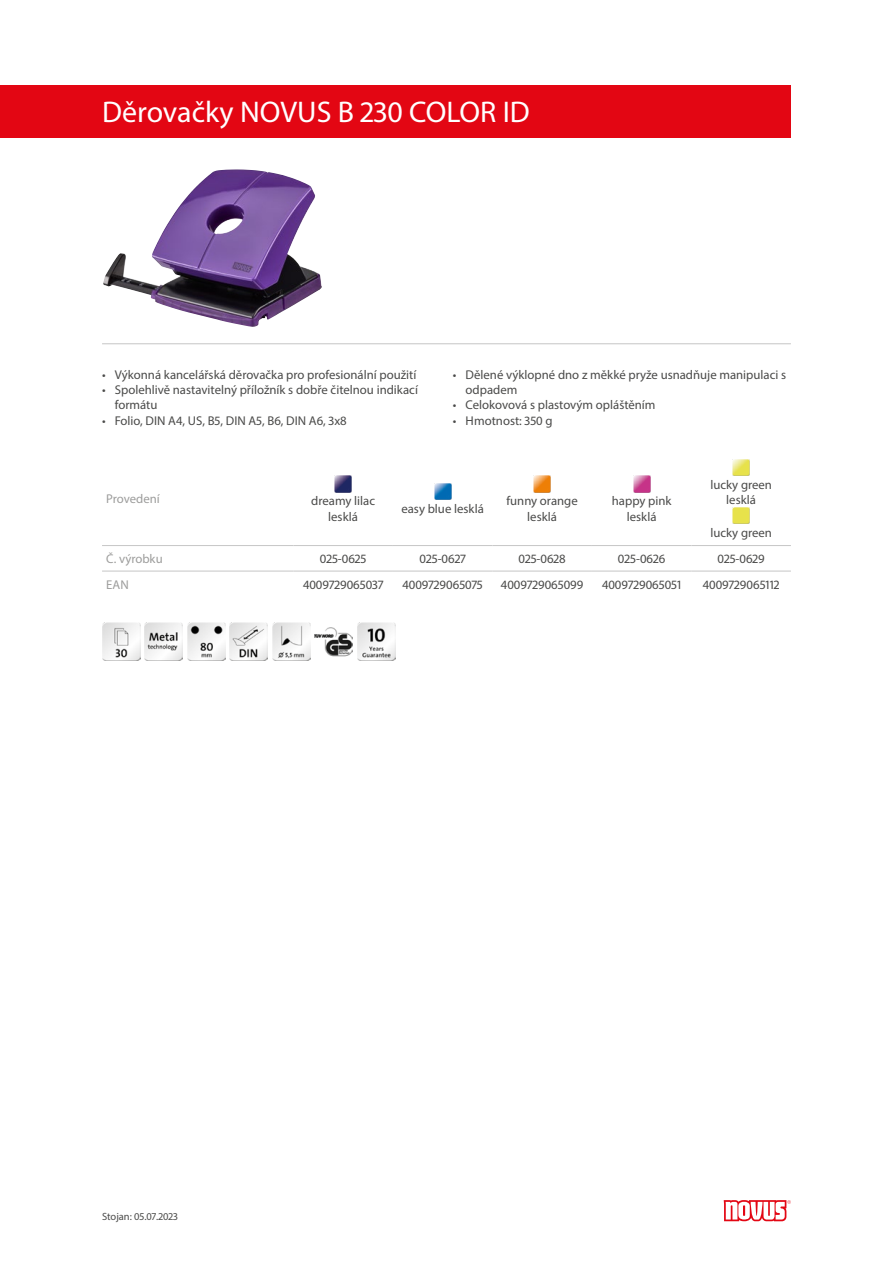
<style>
.page{position:relative;width:893px;height:1263px;background:#fff}
.page>*{position:absolute;margin:0;border:0;box-sizing:border-box;transform-origin:0 0}
.Produktname{font:30px "Myriad Pro";color:#fff}
.Farbildtext{font:12.75px/15.3px "Myriad Pro";color:#4a4a49;text-align:center}
.Produkttabelle_Zentr{font:12.75px "Myriad Pro";color:#4a4a49}
.Produkttabelle_Links{font:12.75px "Myriad Pro";color:#9d9d9c}
.t1{font:10.5px "Myriad Pro";color:#4a4a49}
</style>
<div class="page">
<img style="left:103px;top:169px;width:219px;height:158px">
<hr style="left:102px;top:343px;width:689px;height:1px;background:#c6c6c6">
<img style="left:102px;top:622px;width:38px;height:38px">
<img style="left:145px;top:622px;width:38px;height:38px">
<img style="left:187px;top:622px;width:38px;height:38px">
<img style="left:230px;top:622px;width:38px;height:38px">
<img style="left:272px;top:622px;width:38px;height:38px">
<img style="left:315px;top:627px;width:38px;height:30px">
<img style="left:357px;top:622px;width:38px;height:38px">
<svg style="left:724px;top:1200px;width:67px;height:21px"></svg>
<div style="left:0;top:85px;width:791px;height:53px;background:#e30613"></div>
<hr style="left:102px;top:545px;width:191px;height:1px;background:#c6c6c6">
<hr style="left:293px;top:545px;width:100px;height:1px;background:#c6c6c6">
<hr style="left:393px;top:545px;width:99px;height:1px;background:#c6c6c6">
<hr style="left:492px;top:545px;width:100px;height:1px;background:#c6c6c6">
<hr style="left:592px;top:545px;width:99px;height:1px;background:#c6c6c6">
<hr style="left:691px;top:545px;width:100px;height:1px;background:#c6c6c6">
<hr style="left:102px;top:571px;width:191px;height:1px;background:#c6c6c6">
<hr style="left:293px;top:571px;width:100px;height:1px;background:#c6c6c6">
<hr style="left:393px;top:571px;width:99px;height:1px;background:#c6c6c6">
<hr style="left:492px;top:571px;width:100px;height:1px;background:#c6c6c6">
<hr style="left:592px;top:571px;width:99px;height:1px;background:#c6c6c6">
<hr style="left:691px;top:571px;width:100px;height:1px;background:#c6c6c6">
<img style="left:335px;top:475px;width:17px;height:17px">
<img style="left:434px;top:483px;width:17px;height:17px">
<img style="left:534px;top:475px;width:17px;height:17px">
<img style="left:633px;top:475px;width:17px;height:17px">
<img style="left:733px;top:459px;width:17px;height:17px">
<img style="left:733px;top:507px;width:17px;height:17px">
<p class="Produktname" style="left:102px;top:94px;width:429px">Děrovačky NOVUS B 230 COLOR ID</p>
<p class="Farbildtext" style="left:102px;top:367px;width:316px">• Výkonná kancelářská děrovačka pro profesionální použití</p>
<p class="Farbildtext" style="left:115px;top:382px;width:305px;text-align:left;text-indent:-13px">• Spolehlivě nastavitelný příložník s dobře čitelnou indikací formátu</p>
<p class="Farbildtext" style="left:102px;top:413px;width:246px">• Folio, DIN A4, US, B5, DIN A5, B6, DIN A6, 3x8</p>
<p class="Farbildtext" style="left:466px;top:367px;width:322px;text-align:left;text-indent:-13px">• Dělené výklopné dno z měkké pryže usnadňuje manipulaci s odpadem</p>
<p class="Farbildtext" style="left:453px;top:397px;width:204px">• Celokovová s plastovým opláštěním</p>
<p class="Farbildtext" style="left:453px;top:413px;width:101px">• Hmotnost: 350 g</p>
<p class="Produkttabelle_Links" style="left:106px;top:491px;width:55px">Provedení</p>
<p class="Farbildtext" style="left:311px;top:493px;width:65px">dreamy lilac lesklá</p>
<p class="Farbildtext" style="left:401px;top:501px;width:84px">easy blue lesklá</p>
<p class="Farbildtext" style="left:506px;top:493px;width:73px">funny orange lesklá</p>
<p class="Farbildtext" style="left:612px;top:493px;width:61px">happy pink lesklá</p>
<p class="Farbildtext" style="left:710px;top:477px;width:63px">lucky green lesklá</p>
<p class="Farbildtext" style="left:710px;top:525px;width:63px">lucky green</p>
<p class="Produkttabelle_Links" style="left:106px;top:551px;width:58px">Č. výrobku</p>
<p class="Produkttabelle_Zentr" style="left:320px;top:551px;width:48px">025-0625</p>
<p class="Produkttabelle_Zentr" style="left:420px;top:551px;width:48px">025-0627</p>
<p class="Produkttabelle_Zentr" style="left:518px;top:551px;width:49px">025-0628</p>
<p class="Produkttabelle_Zentr" style="left:618px;top:551px;width:49px">025-0626</p>
<p class="Produkttabelle_Zentr" style="left:717px;top:551px;width:49px">025-0629</p>
<p class="Produkttabelle_Links" style="left:106px;top:576px;width:24px">EAN</p>
<p class="Produkttabelle_Zentr" style="left:303px;top:576px;width:82px">4009729065037</p>
<p class="Produkttabelle_Zentr" style="left:402px;top:576px;width:82px">4009729065075</p>
<p class="Produkttabelle_Zentr" style="left:501px;top:576px;width:84px">4009729065099</p>
<p class="Produkttabelle_Zentr" style="left:602px;top:576px;width:81px">4009729065051</p>
<p class="Produkttabelle_Zentr" style="left:703px;top:576px;width:78px">4009729065112</p>
<p class="t1" style="left:102px;top:1210px;width:77px">Stojan: 05.07.2023</p>
</div>
